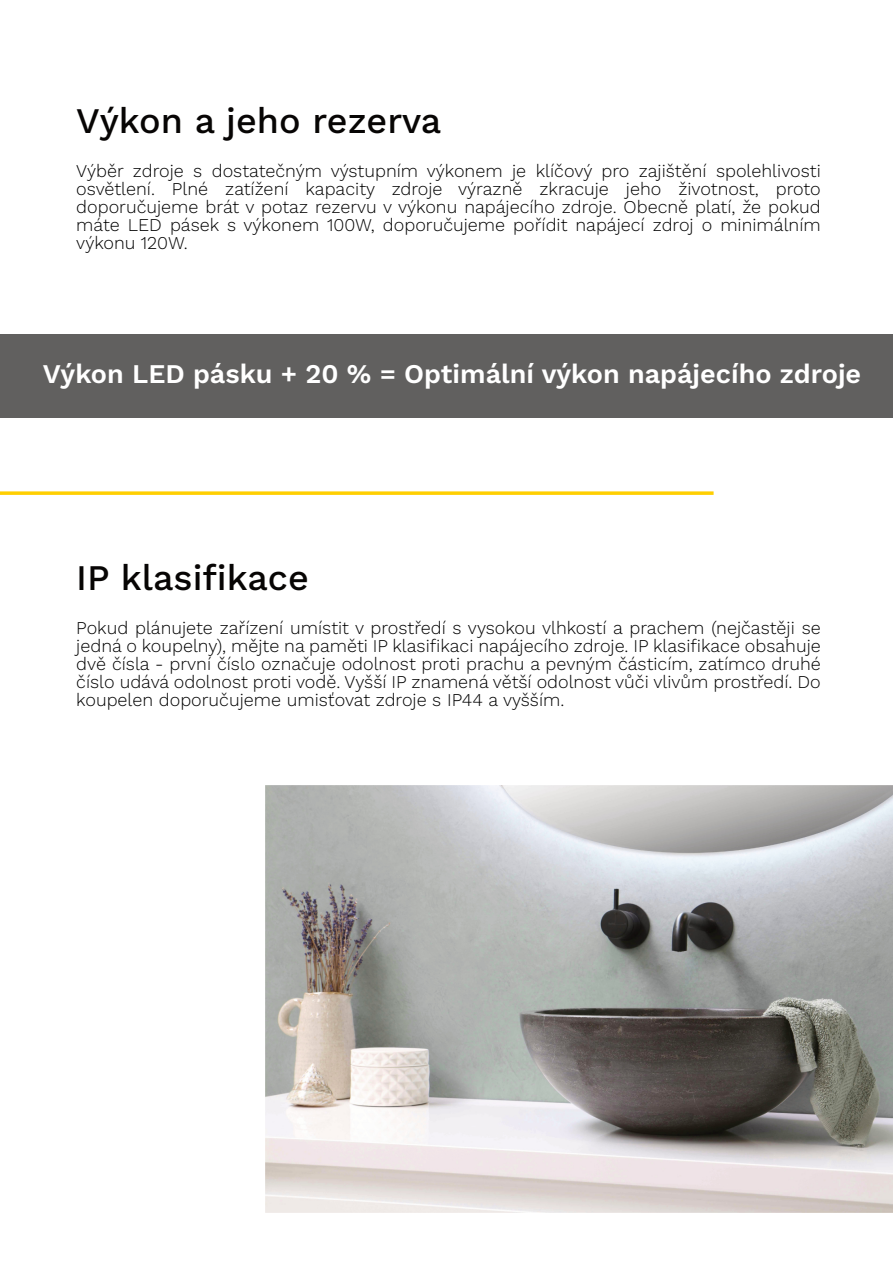
<style>
.page{position:relative;width:893px;height:1263px;background:#fff}
.page>*{position:absolute;margin:0;border:0;box-sizing:border-box;transform-origin:0 0}
.t1{font:500 36px "Work Sans";color:#070504}
.t2{font:600 27px "Work Sans";color:#fff}
.t3{font:300 18px/18px "Work Sans";color:#000;text-align:justify}
</style>
<div class="page">
<svg style="left:0;top:491px;width:714px;height:4px;background:#ffd420"></svg>
<div style="left:0;top:334px;width:893px;height:83px;background:#61605f"></div>
<img style="left:265px;top:785px;width:628px;height:427px">
<h1 class="t1" style="left:76px;top:100px;width:367px">Výkon a jeho rezerva</h1>
<p class="t3" style="left:76px;top:162px;width:746px">Výběr zdroje s dostatečným výstupním výkonem je klíčový pro zajištění spolehlivosti osvětlení. Plné zatížení kapacity zdroje výrazně zkracuje jeho životnost, proto doporučujeme brát v potaz rezervu v výkonu napájecího zdroje. Obecně platí, že pokud máte LED pásek s výkonem 100W, doporučujeme pořídit napájecí zdroj o minimálním výkonu 120W.</p>
<h2 class="t2" style="left:43px;top:358px;width:820px">Výkon LED pásku + 20 % = Optimální výkon napájecího zdroje</h2>
<h1 class="t1" style="left:76px;top:557px;width:234px">IP klasifikace</h1>
<p class="t3" style="left:76px;top:619px;width:746px">Pokud plánujete zařízení umístit v prostředí s vysokou vlhkostí a prachem (nejčastěji se jedná o koupelny), mějte na paměti IP klasifikaci napájecího zdroje. IP klasifikace obsahuje dvě čísla - první číslo označuje odolnost proti prachu a pevným částicím, zatímco druhé číslo udává odolnost proti vodě. Vyšší IP znamená větší odolnost vůči vlivům prostředí. Do koupelen doporučujeme umisťovat zdroje s IP44 a vyšším.</p>
</div>
